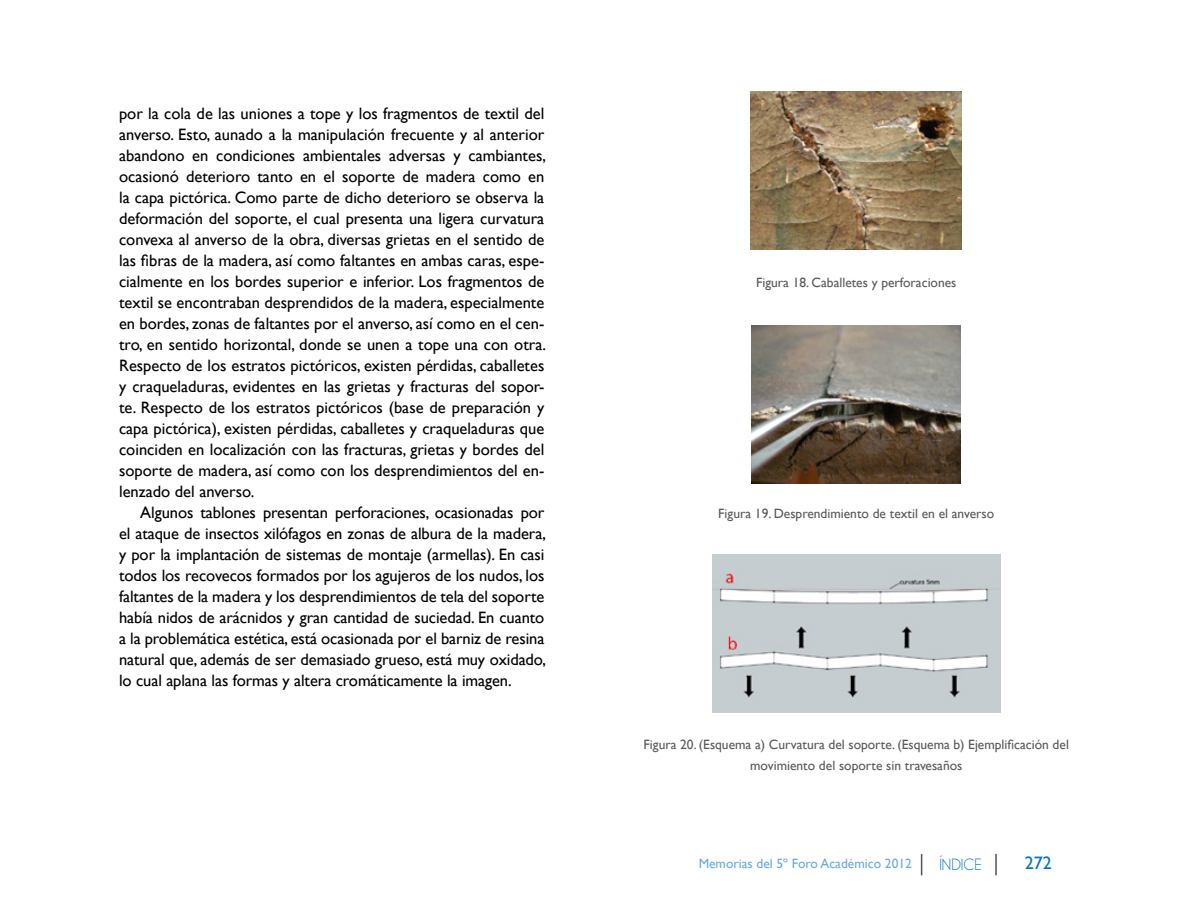
<style>
.page{position:relative;width:1188px;height:918px;background:#fff}
.page>*{position:absolute;margin:0;border:0;box-sizing:border-box;transform-origin:0 0}
.t1{font:18px "Gill Sans";color:#0075be}
.t2{font:16.5px/21px "Gill Sans";letter-spacing:-.005em;color:#000;text-align:justify}
.t3{font:16.5px "Champagne&Limousines";color:#0075be}
.t4{font:13.5px/21px "Gill Sans";color:#58595b;text-align:center}
.t5{font:13.5px "Gill Sans";color:#0075be}
</style>
<div class="page">
<hr style="left:995px;top:854px;width:2px;height:21px;background:#575146">
<svg style="left:921px;top:854px;width:1px;height:21px"></svg>
<img style="left:751px;top:91px;width:211px;height:158px">
<img style="left:752px;top:326px;width:209px;height:158px">
<img style="left:712px;top:554px;width:288px;height:158px">
<p class="t2" style="left:119px;top:103px;width:428px">por la cola de las uniones a tope y los fragmentos de textil del anverso. Esto, aunado a la manipulación frecuente y al anterior abandono en condiciones ambientales adversas y cambiantes, ocasionó deterioro tanto en el soporte de madera como en la capa pictórica. Como parte de dicho deterioro se observa la deformación del soporte, el cual presenta una ligera curvatura convexa al anverso de la obra, diversas grietas en el sentido de las fibras de la madera, así como faltantes en ambas caras, espe&shy;cialmente en los bordes superior e inferior. Los fragmentos de textil se encontraban desprendidos de la madera, especialmente en bordes, zonas de faltantes por el anverso, así como en el cen&shy;tro, en sentido horizontal, donde se unen a tope una con otra.<br>Respecto de los estratos pictóricos, existen pérdidas, caballetes y craqueladuras, evidentes en las grietas y fracturas del sopor&shy;te. Respecto de los estratos pictóricos (base de preparación y capa pictórica), existen pérdidas, caballetes y craqueladuras que coinciden en localización con las fracturas, grietas y bordes del soporte de madera, así como con los desprendimientos del en&shy;lenzado del anverso.</p>
<p class="t2" style="left:119px;top:502px;width:429px;text-indent:21px">Algunos tablones presentan perforaciones, ocasionadas por el ataque de insectos xilófagos en zonas de albura de la madera, y por la implantación de sistemas de montaje (armellas). En casi todos los recovecos formados por los agujeros de los nudos, los faltantes de la madera y los desprendimientos de tela del soporte había nidos de arácnidos y gran cantidad de suciedad. En cuanto a la problemática estética, está ocasionada por el barniz de resina natural que, además de ser demasiado grueso, está muy oxidado, lo cual aplana las formas y altera cromáticamente la imagen.</p>
<p class="t4" style="left:756px;top:272px;width:202px">Figura 18. Caballetes y perforaciones</p>
<p class="t4" style="left:718px;top:503px;width:277px">Figura 19. Desprendimiento de textil en el anverso</p>
<p class="t4" style="left:644px;top:734px;width:427px">Figura 20. (Esquema a) Curvatura del soporte. (Esquema b) Ejemplificación del movimiento del soporte sin travesaños</p>
<p class="t5" style="left:699px;top:856px;width:215px">Memorias del 5º Foro Académico 2012</p>
<p class="t3" style="left:939px;top:855px;width:44px">ÍNDICE</p>
<p class="t1" style="left:1025px;top:853px;width:28px">272</p>
</div>
